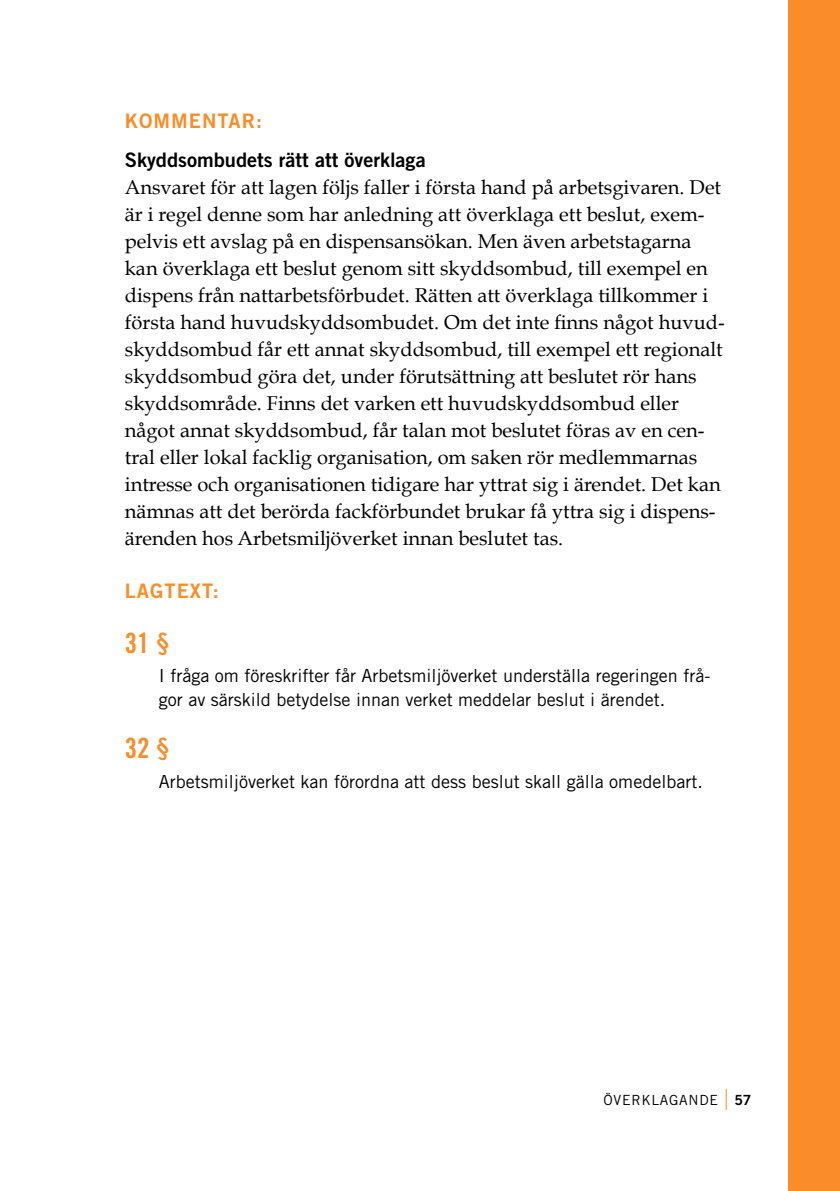
<style>
.page{position:relative;width:840px;height:1191px;background:#fff}
.page>*{position:absolute;margin:0;border:0;box-sizing:border-box;transform-origin:0 0}
.t1{font:28px "Trade Gothic LT Std Bd Cn 20";color:#fa8d29}
.t2{font:20px/27px "Book Antiqua";color:#000}
.t3{font:20px "Trade Gothic LT Std Bd 2";color:#000}
.t4{font:20px "Trade Gothic LT Std Bd 2";letter-spacing:.05em;color:#fa8d29}
.t5{font:18px/24px "Trade Gothic LT Std";color:#000}
.t6{font:14px "Trade Gothic LT Std";color:#000}
.t7{font:14px "Trade Gothic LT Std Bd 2";color:#000}
</style>
<div class="page">
<svg style="left:725px;top:1089px;width:1px;height:20px"></svg>
<div style="left:788px;top:0;width:51px;height:1191px;background:#fa8d29"></div>
<p class="t4" style="left:125px;top:108px;width:139px">kommentar:</p>
<p class="t3" style="left:125px;top:147px;width:302px">Skyddsombudets rätt att överklaga</p>
<p class="t2" style="left:125px;top:174px;width:601px">Ansvaret för att lagen följs faller i första hand på arbetsgivaren. Det är i regel denne som har anledning att överklaga ett beslut, exem&shy;pelvis ett avslag på en dispensansökan. Men även arbetstagarna kan överklaga ett beslut genom sitt skyddsombud, till exempel en dispens från nattarbetsförbudet. Rätten att överklaga tillkommer i första hand huvudskyddsombudet. Om det inte finns något huvud&shy;skyddsombud får ett annat skyddsombud, till exempel ett regionalt skyddsombud göra det, under förutsättning att beslutet rör hans skyddsområde. Finns det varken ett huvudskyddsombud eller något annat skyddsombud, får talan mot beslutet föras av en cen&shy;tral eller lokal facklig organisation, om saken rör medlemmarnas intresse och organisationen tidigare har yttrat sig i ärendet. Det kan nämnas att det berörda fackförbundet brukar få yttra sig i dispens&shy;ärenden hos Arbetsmiljöverket innan beslutet tas.</p>
<p class="t4" style="left:125px;top:578px;width:95px">lagtext:</p>
<h1 class="t1" style="left:125px;top:625px;width:47px">31 §</h1>
<p class="t5" style="left:159px;top:663px;width:552px">I fråga om föreskrifter får Arbetsmiljöverket underställa regeringen frå&shy;gor av särskild betydelse innan verket meddelar beslut i ärendet.</p>
<h1 class="t1" style="left:125px;top:731px;width:47px">32 §</h1>
<p class="t5" style="left:159px;top:769px;width:545px">Arbetsmiljöverket kan förordna att dess beslut skall gälla omedelbart.</p>
<p class="t6" style="left:603px;top:1091px;width:21px">Överklagande</p>
<p class="t7" style="left:734px;top:1091px;width:19px">57</p>
</div>
